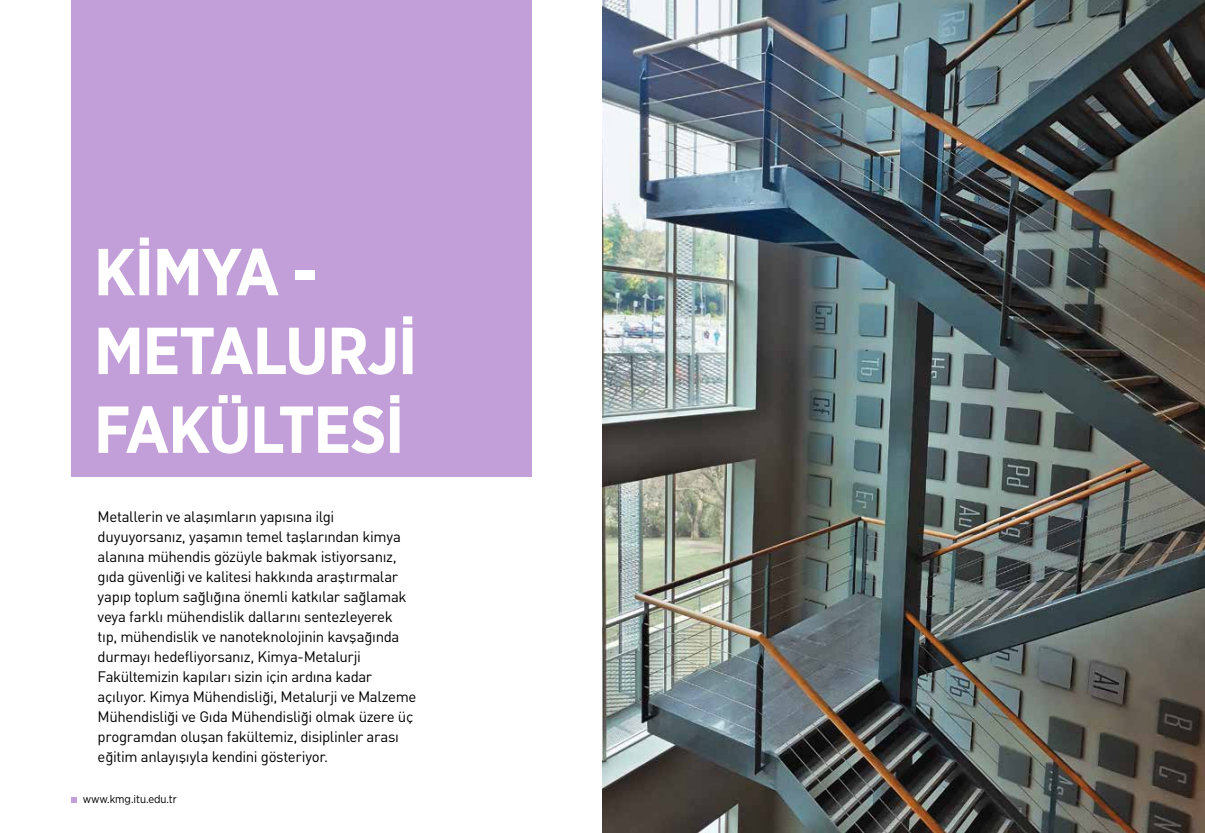
<style>
.page{position:relative;width:1205px;height:833px;background:#fff}
.page>*{position:absolute;margin:0;border:0;box-sizing:border-box;transform-origin:0 0}
.t1{font:700 66.25px/78.8px "Gotham Narrow";letter-spacing:-.02em;color:#fff}
.t2{font:15px/20px "DIN Tr";letter-spacing:-.025em;color:#000}
.t3{font:11.25px "Gotham Narrow";color:#000}
</style>
<div class="page">
<img style="left:602px;top:0;width:603px;height:833px">
<div style="left:71px;top:0;width:460px;height:477px;background:#c29fd8"></div>
<svg style="left:71px;top:797px;width:6px;height:6px"></svg>
<h1 class="t1" style="left:94px;top:232px;width:325px">KİMYA -<br>METALURJİ<br>FAKÜLTESİ</h1>
<p class="t2" style="left:98px;top:506px;width:320px">Metallerin ve alaşımların yapısına ilgi duyuyorsanız, yaşamın temel taşlarından kimya alanına mühendis gözüyle bakmak istiyorsanız, gıda güvenliği ve kalitesi hakkında araştırmalar yapıp toplum sağlığına önemli katkılar sağlamak veya farklı mühendislik dallarını sentezleyerek<br>tıp, mühendislik ve nanoteknolojinin kavşağında durmayı hedefliyorsanız, Kimya-Metalurji Fakültemizin kapıları sizin için ardına kadar açılıyor. Kimya Mühendisliği, Metalurji ve Malzeme Mühendisliği ve Gıda Mühendisliği olmak üzere üç programdan oluşan fakültemiz, disiplinler arası eğitim anlayışıyla kendini gösteriyor.</p>
<p class="t3" style="left:83px;top:792px;width:95px">www.kmg.itu.edu.tr</p>
</div>
